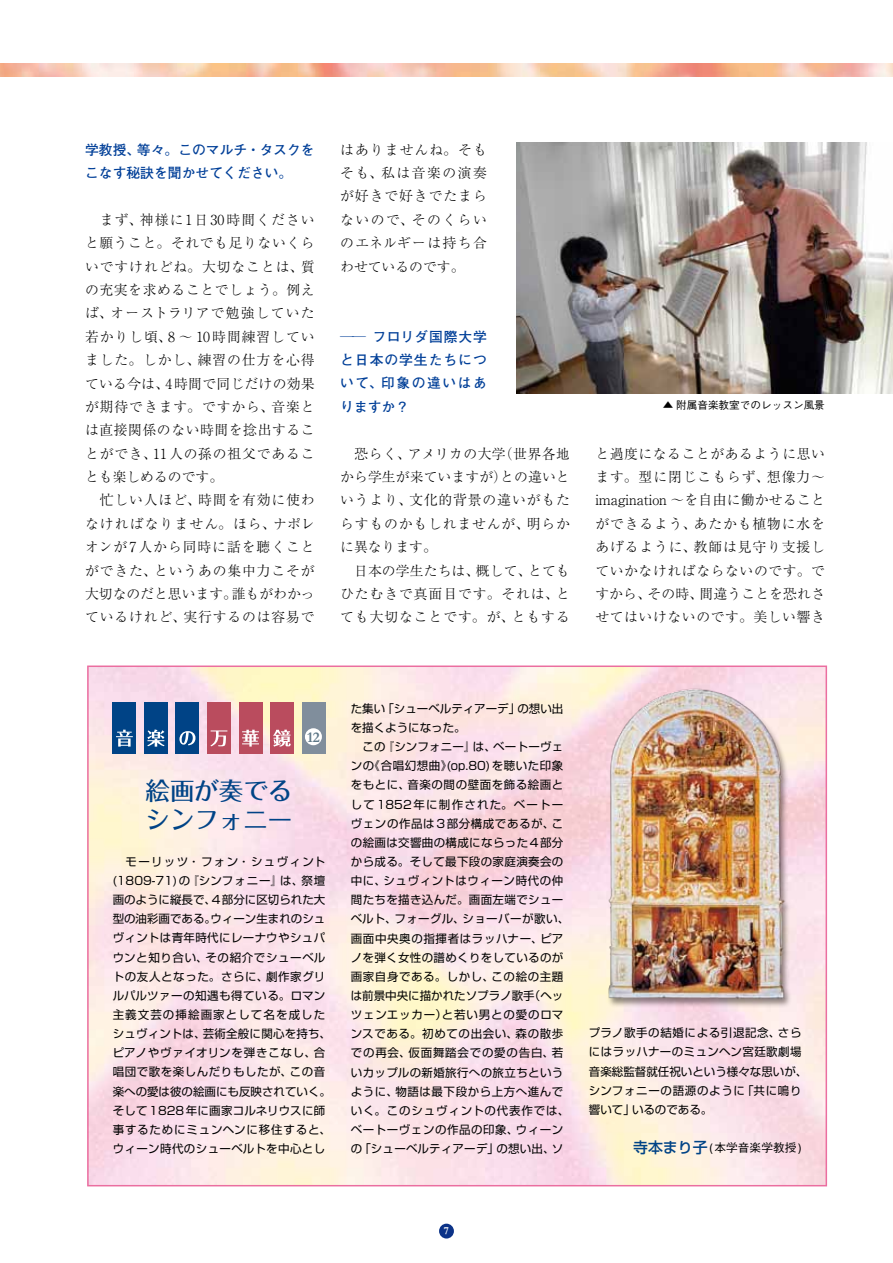
<style>
.page{position:relative;width:893px;height:1263px;background:#fff}
.page>*{position:absolute;margin:0;border:0;box-sizing:border-box;transform-origin:0 0}
.t1{font:500 24.45px/29.7px "Folk Pro";color:#004386}
.t2{font:700 14.85px "Garamond";color:#5d7787}
.t3{font:300 13.8px/23.4px "Ryumin Pro";letter-spacing:.06em;color:#000}
.t4{font:700 13.8px/23.4px "Futo Go B101 Pro";color:#003f98}
.t5{font:500 11.7px "Gothic BBB Pro";color:#000}
.t6{font:11.55px/19.2px "Shin Go Pro";letter-spacing:.035em;color:#000}
.t7{font:700 10.95px "Garamond";color:#fff}
.t8{font:500 10.65px "Gothic BBB Pro";color:#000}
.s1{font-family:"Shin Go Pro";font-size:14.85px;color:#004386}
</style>
<div class="page">
<div style="left:439px;top:1224px;width:15px;height:14px;background:#0c3388;border-radius:50%"></div>
<img style="left:0;top:64px;width:893px;height:13px">
<img style="left:90px;top:668px;width:734px;height:515px">
<div style="left:113px;top:703px;width:23px;height:51px;background:#004386"></div>
<svg style="left:116px;top:730px;width:17px;height:16px"></svg>
<div style="left:144px;top:703px;width:24px;height:51px;background:#004386"></div>
<svg style="left:147px;top:729px;width:18px;height:18px"></svg>
<div style="left:176px;top:703px;width:23px;height:51px;background:#004386"></div>
<svg style="left:179px;top:731px;width:16px;height:14px"></svg>
<div style="left:207px;top:703px;width:24px;height:51px;background:#ba4c5e"></div>
<svg style="left:210px;top:730px;width:17px;height:16px"></svg>
<div style="left:239px;top:703px;width:23px;height:51px;background:#ba4c5e"></div>
<svg style="left:242px;top:730px;width:17px;height:16px"></svg>
<div style="left:270px;top:703px;width:24px;height:51px;background:#ba4c5e"></div>
<svg style="left:273px;top:730px;width:18px;height:17px"></svg>
<div style="left:302px;top:703px;width:23px;height:51px;background:#808e9c"></div>
<div style="left:305px;top:728px;width:17px;height:17px;background:#fff;border-radius:50%"></div>
<img style="left:517px;top:142px;width:376px;height:251px">
<img style="left:580px;top:680px;width:228px;height:342px">
<p class="t4" style="left:85px;top:136px;width:231px">学教授、等々。このマルチ・タスクをこなす秘訣を聞かせてください。</p>
<p class="t3" style="left:85px;top:207px;width:231px">　まず、神様に1日30時間くださいと願うこと。それでも足りないくらいですけれどね。大切なことは、質の充実を求めることでしょう。例えば、オーストラリアで勉強していた若かりし頃、8 〜 10時間練習していました。しかし、練習の仕方を心得ている今は、4時間で同じだけの効果が期待できます。ですから、音楽とは直接関係のない時間を捻出することができ、11人の孫の祖父であることも楽しめるのです。<br>　忙しい人ほど、時間を有効に使わなければなりません。ほら、ナポレオンが7人から同時に話を聴くことができた、というあの集中力こそが大切なのだと思います。誰もがわかっているけれど、実行するのは容易で</p>
<p class="t3" style="left:340px;top:137px;width:148px;text-align:justify">はありませんね。そもそも、私は音楽の演奏が好きで好きでたまらないので、そのくらいのエネルギーは持ち合わせているのです。</p>
<p class="t4" style="left:340px;top:323px;width:148px;text-align:justify">── フロリダ国際大学と日本の学生たちについて、印象の違いはありますか？</p>
<p class="t3" style="left:340px;top:441px;width:231px">　恐らく、アメリカの大学（世界各地から学生が来ていますが）との違いというより、文化的背景の違いがもたらすものかもしれませんが、明らかに異なります。<br>　日本の学生たちは、概して、とてもひたむきで真面目です。それは、とても大切なことです。が、ともする</p>
<p class="t3" style="left:595px;top:441px;width:231px;text-align:justify">と過度になることがあるように思います。型に閉じこもらず、想像力〜imagination 〜を自由に働かせることができるよう、あたかも植物に水をあげるように、教師は見守り支援していかなければならないのです。ですから、その時、間違うことを恐れさせてはいけないのです。美しい響き</p>
<p class="t8" style="left:663px;top:396px;width:164px">▲ 附属音楽教室でのレッスン風景</p>
<h1 class="t1" style="left:146px;top:772px;width:148px">絵画が奏でるシンフォニー</h1>
<p class="t2" style="left:307px;top:728px;width:14px">12</p>
<p class="t6" style="left:113px;top:850px;width:220px">　モーリッツ・フォン・シュヴィント(1809-71) の『シンフォニー』は、祭壇画のように縦長で、4部分に区切られた大型の油彩画である。ウィーン生まれのシュヴィントは青年時代にレーナウやシュパウンと知り合い、その紹介でシューベルトの友人となった。さらに、劇作家グリルパルツァーの知遇も得ている。ロマン主義文芸の挿絵画家として名を成したシュヴィントは、芸術全般に関心を持ち、ピアノやヴァイオリンを弾きこなし、合唱団で歌を楽しんだりもしたが、この音楽への愛は彼の絵画にも反映されていく。そして1828年に画家コルネリウスに師事するためにミュンヘンに移住すると、ウィーン時代のシューベルトを中心とし</p>
<p class="t6" style="left:351px;top:697px;width:220px">た集い「シューベルティアーデ」の想い出を描くようになった。<br>　この『シンフォニー』は、ベートーヴェンの《合唱幻想曲》(op.80)を聴いた印象をもとに、音楽の間の壁面を飾る絵画として1852年に制作された。ベートーヴェンの作品は3部分構成であるが、この絵画は交響曲の構成にならった4部分から成る。そして最下段の家庭演奏会の中に、シュヴィントはウィーン時代の仲間たちを描き込んだ。画面左端でシューベルト、フォーグル、ショーバーが歌い、画面中央奥の指揮者はラッハナー、ピアノを弾く女性の譜めくりをしているのが画家自身である。しかし、この絵の主題は前景中央に描かれたソプラノ歌手（ヘッツェンエッカー）と若い男との愛のロマンスである。初めての出会い、森の散歩での再会、仮面舞踏会での愛の告白、若いカップルの新婚旅行への旅立ちというように、物語は最下段から上方へ進んでいく。このシュヴィントの代表作では、ベートーヴェンの作品の印象、ウィーンの「シューベルティアーデ」の想い出、ソ</p>
<p class="t6" style="left:589px;top:1022px;width:220px">プラノ歌手の結婚による引退記念、さらにはラッハナーのミュンヘン宮廷歌劇場音楽総監督就任祝いという様々な思いが、シンフォニーの語源のように「共に鳴り響いて」いるのである。</p>
<p class="t5" style="left:633px;top:1138px;width:170px"><span class="s1">寺本まり子</span> (本学音楽学教授)</p>
<p class="t7" style="left:444px;top:1224px;width:7px">7</p>
</div>
